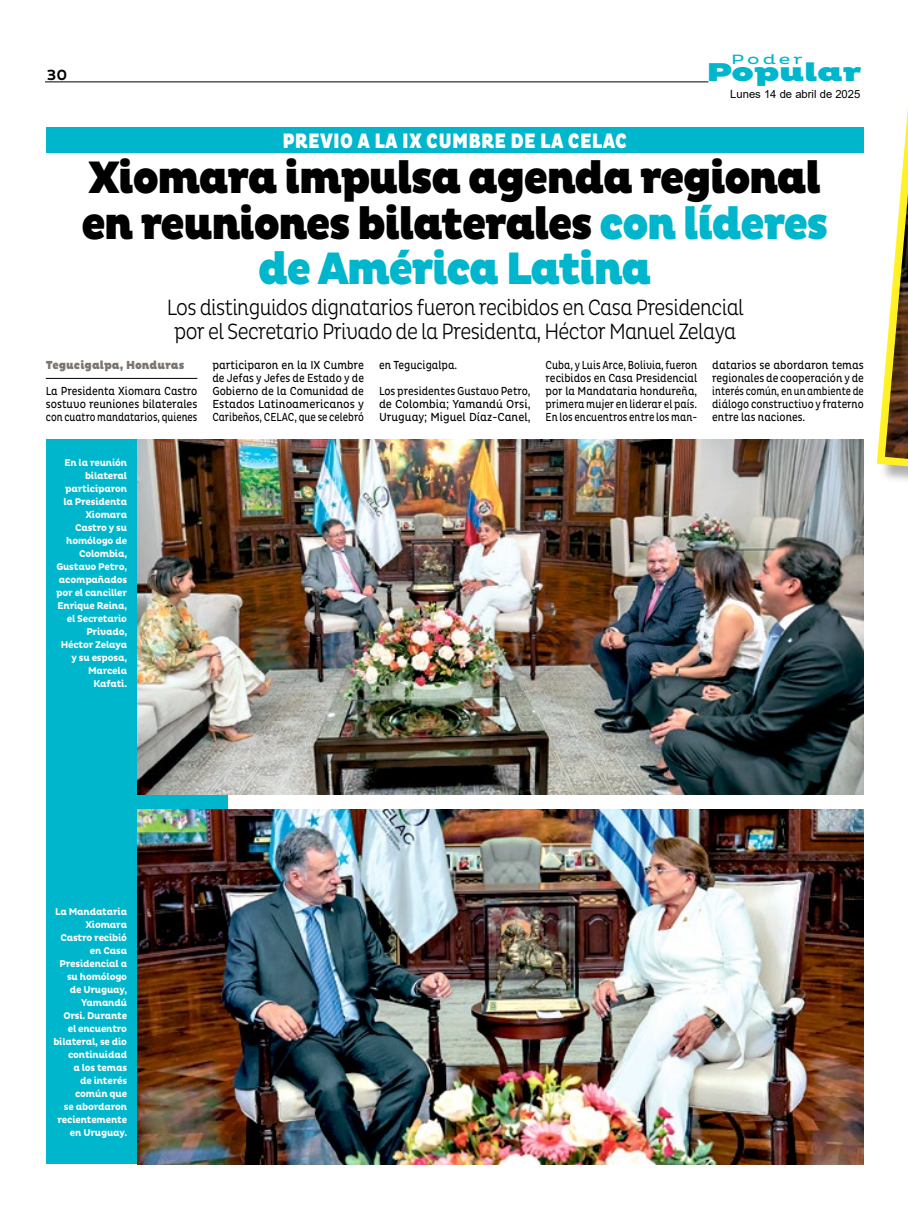
<style>
.page{position:relative;width:908px;height:1215px;background:#fff}
.page>*{position:absolute;margin:0;border:0;box-sizing:border-box;transform-origin:0 0}
.t1{font:900 46.25px/45.5px "Pluto";letter-spacing:-.05em;color:#000;text-align:center;scale:.9 1}
.t2{font:900 26.25px "Pluto";letter-spacing:-.03em;color:#00b6cc;scale:1.37 1}
.t3{font:300 22.5px/23.8px "Pluto Cond";letter-spacing:-.03em;color:#000;text-align:center;scale:.9 1}
.t4{font:900 21.25px "Pluto Cond";letter-spacing:.015em;color:#fff;scale:.9 1}
.t5{font:500 15px "Pluto";color:#000}
.t6{font:13.75px "Pluto";letter-spacing:.16em;color:#00b6cc;scale:1.37 1}
.t7{font:11.88px/13px "Pluto Cond";color:#000;text-align:justify;scale:.93 1}
.t8{font:11.88px/13px "Pluto Cond";color:#000;text-align:justify;scale:.86 1}
.t9{font:11.88px/13px "Pluto Cond";color:#000;text-align:justify;scale:.9 1}
.t10{font:11.88px/13px "Pluto Cond";color:#000;scale:.96 1}
.t11{font:900 11.88px "Pluto";color:#7c756f;scale:.9 1}
.t12{font:11.25px "Arial";color:#000}
.t13{font:700 10px/13px "Pluto";letter-spacing:-.02em;color:#fff;text-align:right;scale:.9 1}
.s1{color:#00b6cc}
</style>
<div class="page">
<hr style="left:45px;top:82px;width:663px;height:1px;background:#000">
<div style="left:46px;top:439px;width:182px;height:725px;background:#00b6cc"></div>
<img style="left:138px;top:439px;width:725px;height:355px">
<img style="left:138px;top:809px;width:725px;height:355px">
<hr style="left:46px;top:378px;width:151px;height:1px;background:#000">
<div style="left:46px;top:127px;width:817px;height:26px;background:#00b6cc"></div>
<svg style="left:876px;top:119px;width:31px;height:362px"></svg>
<h3 class="t5" style="left:47px;top:66px;width:22px">30</h3>
<h3 class="t6" style="left:731px;top:51px;width:54px">Poder</h3>
<h2 class="t2" style="left:706px;top:57px;width:115px">Popular</h2>
<h3 class="t4" style="left:282px;top:128px;width:384px">PREVIO A LA IX CUMBRE DE LA CELAC</h3>
<p class="t12" style="left:730px;top:86px;width:132px">Lunes 14 de abril de 2025</p>
<h1 class="t1" style="left:81px;top:157px;width:831px">Xiomara impulsa agenda regional en reuniones bilaterales <span class="s1">con líderes de América Latina</span></h1>
<h3 class="t3" style="left:167px;top:296px;width:642px">Los distinguidos dignatarios fueron recibidos en Casa Presidencial por el Secretario Privado de la Presidenta, Héctor Manuel Zelaya</h3>
<p class="t11" style="left:46px;top:358px;width:155px">Tegucigalpa, Honduras</p>
<p class="t9" style="left:46px;top:384px;width:170px">La Presidenta Xiomara Castro sostuvo reuniones bilaterales con cuatro mandatarios, quienes</p>
<p class="t13" style="left:56px;top:457px;width:80px">En la reunión bilateral participaron la Presidenta<br>Xiomara<br>Castro y su homólogo de<br>Colombia,<br>Gustavo Petro, acompañados por el canciller<br>Enrique Reina, el Secretario<br>Privado,<br>Héctor Zelaya y su esposa,<br>Marcela<br>Kafati.</p>
<p class="t7" style="left:212px;top:358px;width:164px">participaron en la IX Cumbre de Jefas y Jefes de Estado y de Gobierno de la Comunidad de Estados Latinoamericanos y Caribeños, CELAC, que se celebró</p>
<p class="t9" style="left:379px;top:352px;width:170px;line-height:26px">en Tegucigalpa.<br>Los presidentes Gustavo Petro,</p>
<p class="t10" style="left:379px;top:397px;width:159px">de Colombia; Yamandú Orsi,<br>Uruguay; Miguel Díaz-Canel,</p>
<p class="t8" style="left:545px;top:358px;width:178px">Cuba, y Luis Arce, Bolivia, fueron recibidos en Casa Presidencial por la Mandataria hondureña, primera mujer en liderar el país.<br>En los encuentros entre los man-</p>
<p class="t7" style="left:712px;top:358px;width:164px">datarios se abordaron temas regionales de cooperación y de interés común, en un ambiente de diálogo constructivo y fraterno entre las naciones.</p>
<p class="t13" style="left:53px;top:905px;width:83px">La Mandataria<br>Xiomara<br>Castro recibió en Casa<br>Presidencial a su homólogo de Uruguay,<br>Yamandú<br>Orsi. Durante el encuentro bilateral, se dio continuidad<br>a los temas<br>de interés común que<br>se abordaron recientemente en Uruguay.</p>
</div>
